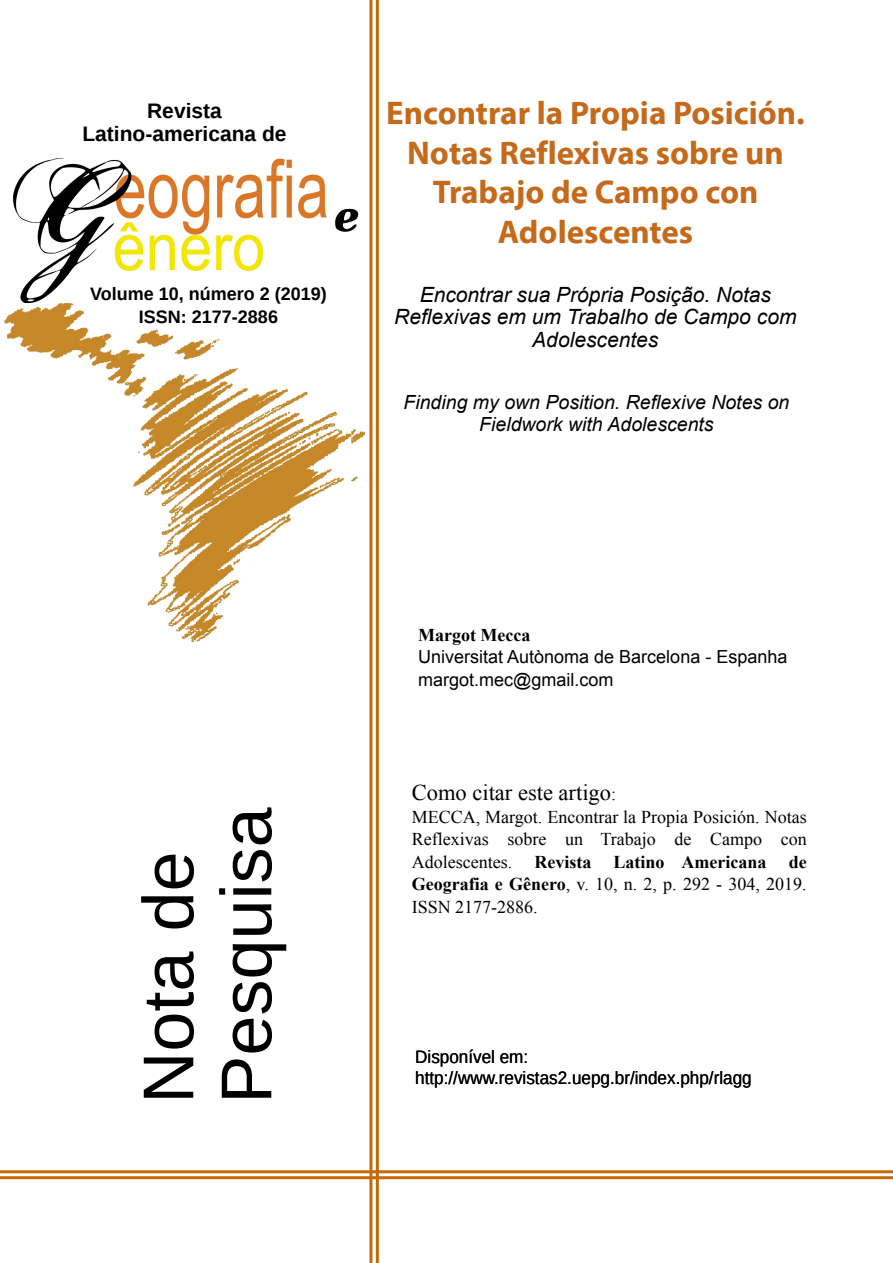
<style>
.page{position:relative;width:893px;height:1263px;background:#fff}
.page>*{position:absolute;margin:0;border:0;box-sizing:border-box;transform-origin:0 0}
.t1{font:72px/78px "Liberation Sans";color:#000}
.t2{font:700 33px/39.6px "Myriad Pro";color:rgb(191 89 0/.9);text-align:center}
.t3{font:22.5px "Times New Roman";color:#000}
.t4{font:italic 21px/22.5px "Arial";color:#000;text-align:center}
.t5{font:700 21px/22.5px "Liberation Sans";color:#000;text-align:center}
.t6{font:italic 19.5px/22.5px "Arial";color:#000;text-align:center}
.t7{font:18px/22.5px "Times New Roman";color:#000;text-align:justify}
.t8{font:18px/22.5px "Arial";color:#000}
.t9{font:18px/21.6px "Liberation Sans";color:#000;scale:.95 1}
.t10{font:700 18px/22.5px "Liberation Sans";color:#000;text-align:center}
.t11{font:700 18px "Times New Roman";color:#000}
.s1{font-size:18px}
.s2{font-weight:700}
</style>
<div class="page">
<img style="left:13px;top:157px;width:346px;height:147px">
<hr style="left:376px;top:0;width:3px;height:1263px;background:#c56902">
<hr style="left:369px;top:0;width:3px;height:1263px;background:#c56902">
<hr style="left:0;top:1176px;width:893px;height:3px;background:#c56902">
<hr style="left:0;top:1170px;width:893px;height:3px;background:#c56902">
<img style="left:4px;top:304px;width:360px;height:337px">
<p class="t5" style="left:82px;top:100px;width:206px">Revista<br>Latino-americana de</p>
<p class="t10" style="left:90px;top:283px;width:238px">Volume 10, número 2 (2019)<br>ISSN: 2177-2886</p>
<h2 class="t2" style="left:386px;top:96px;width:420px">Encontrar la Propia Posición.<br>Notas Reflexivas sobre un<br>Trabajo de Campo con<br>Adolescentes</h2>
<p class="t4" style="left:394px;top:283px;width:404px">Encontrar sua Própria Posição. Notas<br>Reflexivas em um Trabalho de Campo com<br>Adolescentes</p>
<p class="t6" style="left:404px;top:391px;width:387px">Finding my own Position. Reflexive Notes on<br>Fieldwork with Adolescents</p>
<h1 class="t1" style="left:129px;top:1103px;width:298px;rotate:-90deg">Nota de<br>Pesquisa</h1>
<p class="t11" style="left:418px;top:624px;width:114px">Margot Mecca</p>
<p class="t8" style="left:418px;top:645px;width:371px">Universitat Autònoma de Barcelona - Espanha margot.mec@gmail.com</p>
<p class="t3" style="left:412px;top:780px;width:206px">Como citar este artigo<span class="s1">:</span></p>
<p class="t7" style="left:412px;top:806px;width:396px">MECCA, Margot. Encontrar la Propia Posición. Notas Reflexivas sobre un Trabajo de Campo con Adolescentes. <span class="s2">Revista Latino Americana de Geografia e Gênero</span>, v. 10, n. 2, p. 292 - 304, 2019.<br>ISSN 2177-2886.</p>
<p class="t9" style="left:415px;top:1046px;width:356px">Disponível em: http://www.revistas2.uepg.br/index.php/rlagg</p>
</div>
